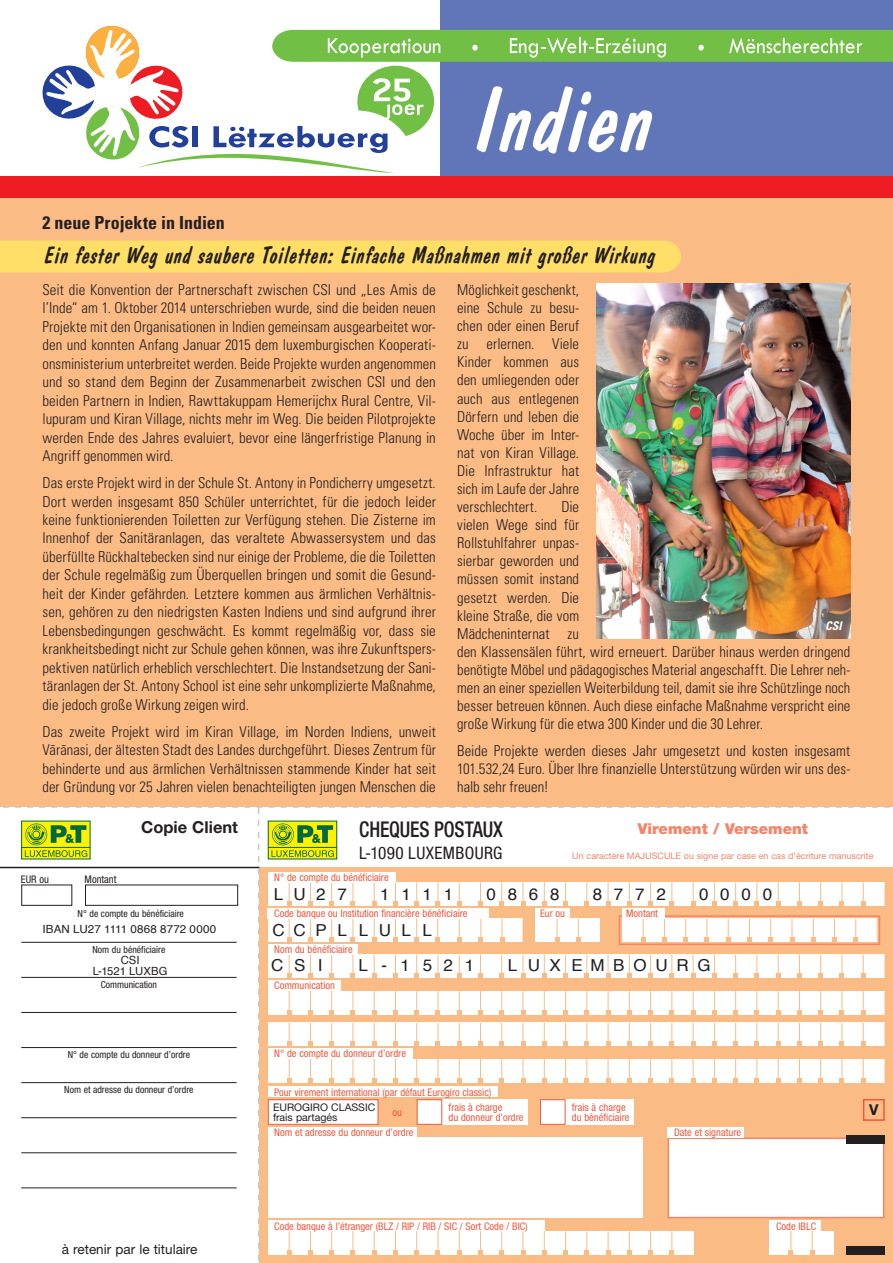
<style>
.page{position:relative;width:893px;height:1263px;background:#fff}
.page>*{position:absolute;margin:0;border:0;box-sizing:border-box;transform-origin:0 0}
.t1{font:italic 90px "Dom Casual";letter-spacing:-.015em;color:#fff}
.Supra_title{font:italic 24px "Dom Casual";letter-spacing:-.01em;color:#231f20}
.t2{font:500 condensed 21.75px "Helvetica Neue LT Std";letter-spacing:-.005em;color:#231f20;scale:.9 1}
.t3{font:700 condensed 18px "Univers";color:#231f20}
.t4{font:condensed 17.25px "Helvetica Neue LT Std";letter-spacing:.02em;color:#231f20}
.t5{font:16.5px "Helvetica";letter-spacing:.585em;color:#231f20}
.t6{font:700 16.5px "Helvetica Neue LT Std";color:#231f20}
.t7{font:16.5px "Helvetica";letter-spacing:.53em;color:#231f20}
.body{font:300 condensed 15px/18.5px "Univers";letter-spacing:.005em;color:#231f20;text-align:justify}
.body-2{font:300 condensed 15px/18.1px "Univers";letter-spacing:.005em;color:#231f20;text-align:justify;scale:.96 1}
.t8{font:900 15px "Helvetica Neue LT Std";color:#f4846a}
.t9{font:700 15px "Helvetica Neue LT Std";color:#231f20}
.t10{font:13.5px "Helvetica Neue LT Std";color:#231f20}
.t11{font:italic 700 condensed 12px "Univers";color:#fff}
.t12{font:11.25px "Helvetica";letter-spacing:.01em;color:#231f20}
.t13{font:condensed 10.5px/10.5px "Helvetica Neue LT Std";color:#f0593e}
.t14{font:10.5px "Helvetica Neue LT Std";color:#231f20}
.t15{font:condensed 10.5px "Helvetica Neue LT Std";color:#231f20}
.t16{font:condensed 9.75px "Helvetica Neue LT Std";color:#231f20}
.t17{font:9px "Helvetica Neue LT Std";color:#f4846a}
</style>
<div class="page">
<div style="left:0;top:198px;width:893px;height:608px;background:#fbbb85"></div>
<svg style="left:0;top:806px;width:893px;height:457px"></svg>
<div style="left:0;top:241px;width:681px;height:31px;background:#ffdf68"></div>
<img style="left:596px;top:283px;width:254px;height:356px">
<div style="left:441px;top:0;width:452px;height:176px;background:#6175b9"></div>
<div style="left:0;top:176px;width:893px;height:22px;background:#ee1d23"></div>
<svg style="left:43px;top:26px;width:850px;height:147px"></svg>
<p class="t3" style="left:43px;top:212px;width:184px">2 neue Projekte in Indien</p>
<p class="t1" style="left:467px;top:67px;width:184px">Indien</p>
<p class="Supra_title" style="left:43px;top:241px;width:614px">Ein fester Weg und saubere Toiletten: Einfache Maßnahmen mit großer Wirkung</p>
<p class="body" style="left:43px;top:280px;width:395px">Seit die Konvention der Partnerschaft zwischen CSI und „Les Amis de l’Inde“ am 1. Oktober 2014 unterschrieben wurde, sind die beiden neuen Projekte mit den Organisationen in Indien gemeinsam ausgearbeitet wor&shy;den und konnten Anfang Januar 2015 dem luxemburgischen Kooperati&shy;onsministerium unterbreitet werden. Beide Projekte wurden angenommen und so stand dem Beginn der Zusammenarbeit zwischen CSI und den beiden Partnern in Indien, Rawttakuppam Hemerijchx Rural Centre, Vil&shy;lupuram und Kiran Village, nichts mehr im Weg. Die beiden Pilotprojekte werden Ende des Jahres evaluiert, bevor eine längerfristige Planung in Angriff genommen wird.</p>
<p class="body" style="left:43px;top:473px;width:395px">Das erste Projekt wird in der Schule St. Antony in Pondicherry umgesetzt.<br>Dort werden insgesamt 850 Schüler unterrichtet, für die jedoch leider keine funktionierenden Toiletten zur Verfügung stehen. Die Zisterne im Innenhof der Sanitäranlagen, das veraltete Abwassersystem und das überfüllte Rückhaltebecken sind nur einige der Probleme, die die Toiletten der Schule regelmäßig zum Überquellen bringen und somit die Gesund&shy;heit der Kinder gefährden. Letztere kommen aus ärmlichen Verhältnis&shy;sen, gehören zu den niedrigsten Kasten Indiens und sind aufgrund ihrer Lebensbedingungen geschwächt. Es kommt regelmäßig vor, dass sie krankheitsbedingt nicht zur Schule gehen können, was ihre Zukunftspers&shy;pektiven natürlich erheblich verschlechtert. Die Instandsetzung der Sani&shy;täranlagen der St. Antony School ist eine sehr unkomplizierte Maßnahme, die jedoch große Wirkung zeigen wird.</p>
<p class="body" style="left:43px;top:722px;width:395px">Das zweite Projekt wird im Kiran Village, im Norden Indiens, unweit Varanasi, der ältesten Stadt des Landes durchgeführt. Dieses Zentrum für behinderte und aus ärmlichen Verhältnissen stammende Kinder hat seit der Gründung vor 25 Jahren vielen benachteiligten jungen Menschen die</p>
<p class="body-2" style="left:457px;top:280px;width:129px">Möglichkeit geschenkt, eine Schule zu besu&shy;chen oder einen Beruf zu erlernen. Viele Kinder kommen aus den umliegenden oder auch aus entlegenen Dörfern und leben die Woche über im Inter&shy;nat von Kiran Village.<br>Die Infrastruktur hat sich im Laufe der Jahre verschlechtert.</p>
<p class="body" style="left:457px;top:497px;width:395px;text-align:left;text-indent:104px">Die<br>vielen Wege sind für<br>Rollstuhlfahrer unpas-<br>sierbar geworden und<br>müssen somit instand<br>gesetzt werden. Die<br>kleine Straße, die vom<br>Mädcheninternat zu<br>den Klassensälen führt, wird erneuert. Darüber hinaus werden dringend benötigte Möbel und pädagogisches Material angeschafft. Die Lehrer neh&shy;men an einer speziellen Weiterbildung teil, damit sie ihre Schützlinge noch besser betreuen können. Auch diese einfache Maßnahme verspricht eine große Wirkung für die etwa 300 Kinder und die 30 Lehrer.</p>
<p class="body" style="left:457px;top:741px;width:395px">Beide Projekte werden dieses Jahr umgesetzt und kosten insgesamt 101.532,24 Euro. Über Ihre finanzielle Unterstützung würden wir uns des&shy;halb sehr freuen!</p>
<p class="t11" style="left:825px;top:619px;width:18px">CSI</p>
<p class="body" style="left:51px;top:740px;width:6px">¯</p>
<p class="body" style="left:62px;top:740px;width:6px">¯</p>
<p class="t6" style="left:141px;top:816px;width:98px">Copie Client</p>
<p class="t2" style="left:359px;top:816px;width:161px">CHEQUES POSTAUX</p>
<p class="t4" style="left:359px;top:842px;width:145px">L-1090 LUXEMBOURG</p>
<p class="t8" style="left:638px;top:819px;width:172px">Virement / Versement</p>
<p class="t17" style="left:572px;top:850px;width:303px">Un caractère MAJUSCULE ou signe par case en cas d’écriture manuscrite</p>
<p class="t15" style="left:21px;top:873px;width:30px">EUR ou</p>
<p class="t15" style="left:85px;top:873px;width:33px">Montant</p>
<p class="t13" style="left:274px;top:872px;width:116px">N° de compte du bénéficiaire</p>
<p class="t16" style="left:78px;top:908px;width:108px">N° de compte du bénéficiaire</p>
<p class="t12" style="left:43px;top:920px;width:175px">IBAN LU27 1111 0868 8772 0000</p>
<p class="t12" style="left:121px;top:951px;width:20px">CSI</p>
<p class="t12" style="left:93px;top:962px;width:76px">L-1521 LUXBG</p>
<p class="t16" style="left:93px;top:943px;width:74px">Nom du bénéficiaire</p>
<p class="t16" style="left:101px;top:979px;width:58px">Communication</p>
<p class="t5" style="left:274px;top:882px;width:11px">L</p>
<p class="t5" style="left:294px;top:882px;width:14px">U</p>
<p class="t5" style="left:316px;top:882px;width:11px">2</p>
<p class="t5" style="left:338px;top:882px;width:11px">7</p>
<p class="t5" style="left:380px;top:882px;width:11px">1</p>
<p class="t5" style="left:401px;top:882px;width:11px">1</p>
<p class="t5" style="left:423px;top:882px;width:11px">1</p>
<p class="t5" style="left:444px;top:882px;width:11px">1</p>
<p class="t5" style="left:486px;top:882px;width:11px">0</p>
<p class="t5" style="left:508px;top:882px;width:11px">8</p>
<p class="t5" style="left:529px;top:882px;width:11px">6</p>
<p class="t5" style="left:550px;top:882px;width:11px">8</p>
<p class="t5" style="left:593px;top:882px;width:11px">8</p>
<p class="t5" style="left:614px;top:882px;width:11px">7</p>
<p class="t5" style="left:635px;top:882px;width:11px">7</p>
<p class="t5" style="left:656px;top:882px;width:11px">2</p>
<p class="t5" style="left:699px;top:882px;width:11px">0</p>
<p class="t5" style="left:720px;top:882px;width:11px">0</p>
<p class="t5" style="left:741px;top:882px;width:11px">0</p>
<p class="t5" style="left:763px;top:882px;width:11px">0</p>
<p class="t5" style="left:272px;top:918px;width:14px">C</p>
<p class="t5" style="left:294px;top:918px;width:14px">C</p>
<p class="t5" style="left:315px;top:918px;width:13px">P</p>
<p class="t5" style="left:338px;top:918px;width:11px">L</p>
<p class="t5" style="left:359px;top:918px;width:11px">L</p>
<p class="t5" style="left:379px;top:918px;width:14px">U</p>
<p class="t5" style="left:401px;top:918px;width:11px">L</p>
<p class="t5" style="left:423px;top:918px;width:11px">L</p>
<p class="t13" style="left:274px;top:908px;width:195px">Code banque ou Institution financière bénéficiaire</p>
<p class="t13" style="left:540px;top:908px;width:27px">Eur ou</p>
<p class="t13" style="left:626px;top:908px;width:33px">Montant</p>
<p class="t13" style="left:274px;top:944px;width:80px">Nom du bénéficiaire</p>
<p class="t13" style="left:274px;top:980px;width:62px">Communication</p>
<p class="t5" style="left:271px;top:953px;width:53px">CSI</p>
<p class="t5" style="left:359px;top:953px;width:117px">L-1521</p>
<p class="t7" style="left:508px;top:953px;width:204px">LUXEMBOURG</p>
<p class="t16" style="left:68px;top:1049px;width:124px">N° de compte du donneur d’ordre</p>
<p class="t16" style="left:64px;top:1084px;width:131px">Nom et adresse du donneur d’ordre</p>
<p class="t13" style="left:274px;top:1048px;width:133px">N° de compte du donneur d’ordre</p>
<p class="t13" style="left:274px;top:1086px;width:219px">Pour virement international (par défaut Eurogiro classic)</p>
<p class="t14" style="left:273px;top:1100px;width:104px">EUROGIRO CLASSIC</p>
<p class="t14" style="left:273px;top:1111px;width:66px">frais partagés</p>
<p class="t13" style="left:449px;top:1101px;width:76px">frais à charge<br>du donneur d’ordre</p>
<p class="t13" style="left:572px;top:1101px;width:59px">frais à charge du bénéficiaire</p>
<p class="t13" style="left:274px;top:1127px;width:141px">Nom et adresse du donneur d’ordre</p>
<p class="t13" style="left:674px;top:1127px;width:69px">Date et signature</p>
<p class="t13" style="left:393px;top:1107px;width:11px">ou</p>
<p class="t9" style="left:869px;top:1100px;width:11px">V</p>
<p class="t13" style="left:274px;top:1220px;width:255px">Code banque à l’étranger (BLZ / RIP / RIB / SIC / Sort Code / BIC)</p>
<p class="t13" style="left:776px;top:1220px;width:42px">Code IBLC</p>
<p class="t10" style="left:62px;top:1241px;width:137px">à retenir par le titulaire</p>
</div>
